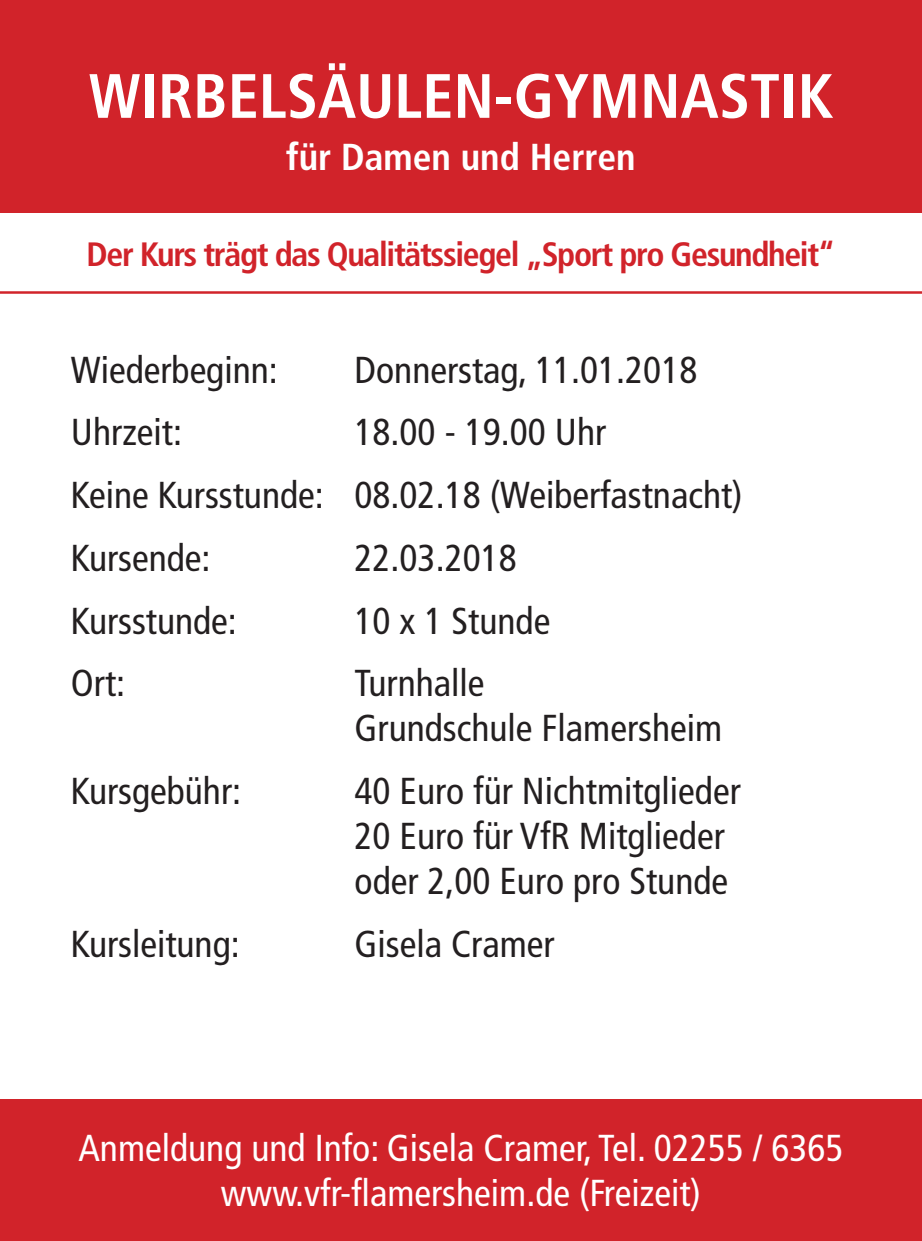
<style>
.page{position:relative;width:922px;height:1241px;background:#fff}
.page>*{position:absolute;margin:0;border:0;box-sizing:border-box;transform-origin:0 0}
.t1{font:700 condensed 62.5px "Frutiger";color:#fff}
.t2{font:condensed 37.5px/45px "Frutiger";color:#231f20}
.t3{font:condensed 37.5px/45px "Frutiger";color:#fff;text-align:center}
.t4{font:700 condensed 37.5px "Frutiger";color:#fff}
.t5{font:700 condensed 33.75px "Frutiger";letter-spacing:-.04em;color:#d1232a}
</style>
<div class="page">
<div style="left:0;top:1098px;width:921px;height:142px;background:#d1232a"></div>
<div style="left:0;top:0;width:921px;height:213px;background:#d1232a"></div>
<hr style="left:0;top:291px;width:921px;height:3px;background:#d1232a">
<h1 class="t1" style="left:89px;top:59px;width:746px">WIRBELSÄULEN-GYMNASTIK</h1>
<p class="t4" style="left:286px;top:135px;width:351px">für Damen und Herren</p>
<p class="t5" style="left:86px;top:235px;width:750px">Der Kurs trägt das Qualitätssiegel „Sport pro Gesundheit“</p>
<p class="t2" style="left:71px;top:347px;width:208px">Wiederbeginn:</p>
<p class="t2" style="left:354px;top:347px;width:344px">Donnerstag, 11.01.2018</p>
<p class="t2" style="left:71px;top:410px;width:113px">Uhrzeit:</p>
<p class="t2" style="left:71px;top:401px;width:673px;line-height:62.8px;text-indent:283px">18.00 - 19.00 Uhr<br>Keine Kursstunde: 08.02.18 (Weiberfastnacht)<br>Kursende:</p>
<p class="t2" style="left:354px;top:535px;width:163px">22.03.2018</p>
<p class="t2" style="left:71px;top:598px;width:167px">Kursstunde:</p>
<p class="t2" style="left:354px;top:598px;width:197px">10 x 1 Stunde</p>
<p class="t2" style="left:71px;top:661px;width:56px">Ort:</p>
<p class="t2" style="left:354px;top:661px;width:369px">Turnhalle<br>Grundschule Flamersheim</p>
<p class="t2" style="left:71px;top:768px;width:172px">Kursgebühr:</p>
<p class="t2" style="left:354px;top:768px;width:387px">40 Euro für Nichtmitglieder<br>20 Euro für VfR Mitglieder oder 2,00 Euro pro Stunde</p>
<p class="t2" style="left:71px;top:921px;width:170px">Kursleitung:</p>
<p class="t2" style="left:354px;top:921px;width:201px">Gisela Cramer</p>
<p class="t3" style="left:78px;top:1124px;width:766px">Anmeldung und Info: Gisela Cramer, Tel. 02255 / 6365 www.vfr-flamersheim.de (Freizeit)</p>
</div>
